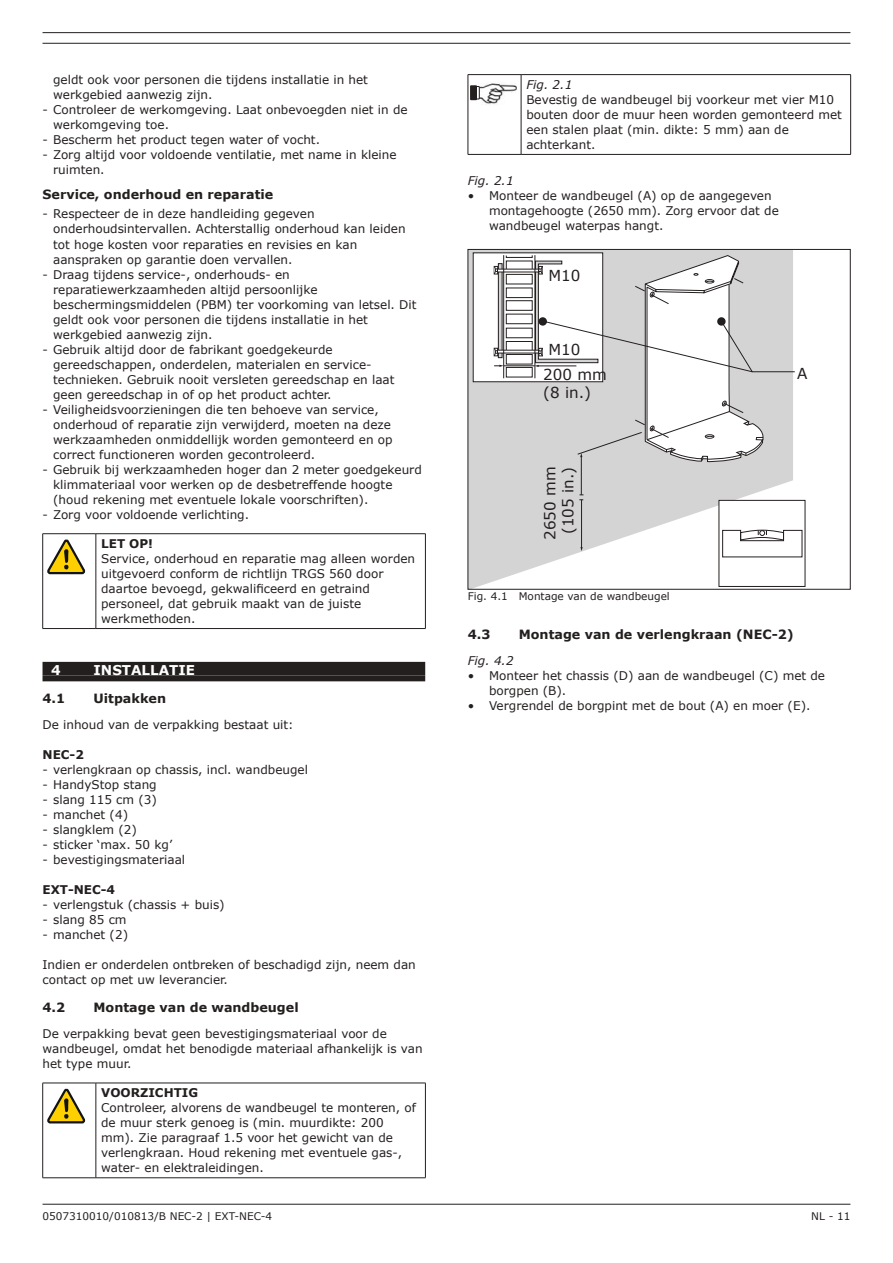
<style>
.page{position:relative;width:893px;height:1263px;background:#fff}
.page>*{position:absolute;margin:0;border:0;box-sizing:border-box;transform-origin:0 0}
.t1{font:15.15px/18.1px "Verdana";color:#241f1f;text-align:center}
.t2{font:700 13.5px "Verdana";color:#fff}
.t3{font:700 12.75px "Verdana";color:#241f1f}
.t4{font:12px/15px "Verdana";color:#241f1f}
.t5{font:700 12px "Verdana";color:#241f1f}
.t6{font:italic 12px "Verdana";color:#241f1f}
.t7{font:10.5px "Verdana";color:#241f1f}
</style>
<div class="page">
<hr style="left:43px;top:32px;width:807px;height:1px;background:#241f1f">
<hr style="left:43px;top:43px;width:807px;height:1px;background:#241f1f">
<hr style="left:43px;top:1204px;width:807px;height:1px;background:#241f1f">
<div style="left:43px;top:662px;width:382px;height:13px;background:#241f1f"></div>
<div style="left:43px;top:675px;width:382px;height:6px;background:#241f1f"></div>
<hr style="left:43px;top:533px;width:53px;height:1px;background:#241f1f">
<hr style="left:42px;top:534px;width:1px;height:94px;background:#241f1f">
<hr style="left:96px;top:533px;width:330px;height:1px;background:#241f1f">
<hr style="left:96px;top:534px;width:1px;height:94px;background:#241f1f">
<hr style="left:425px;top:534px;width:1px;height:94px;background:#241f1f">
<hr style="left:43px;top:628px;width:53px;height:1px;background:#241f1f">
<hr style="left:96px;top:628px;width:330px;height:1px;background:#241f1f">
<svg style="left:47px;top:540px;width:39px;height:35px"></svg>
<hr style="left:43px;top:1083px;width:53px;height:1px;background:#241f1f">
<hr style="left:42px;top:1083px;width:1px;height:94px;background:#241f1f">
<hr style="left:96px;top:1083px;width:330px;height:1px;background:#241f1f">
<hr style="left:96px;top:1083px;width:1px;height:94px;background:#241f1f">
<hr style="left:425px;top:1083px;width:1px;height:94px;background:#241f1f">
<hr style="left:43px;top:1177px;width:53px;height:1px;background:#241f1f">
<hr style="left:96px;top:1177px;width:330px;height:1px;background:#241f1f">
<svg style="left:47px;top:1089px;width:39px;height:35px"></svg>
<hr style="left:468px;top:74px;width:53px;height:1px;background:#241f1f">
<hr style="left:468px;top:75px;width:1px;height:79px;background:#241f1f">
<hr style="left:521px;top:74px;width:330px;height:1px;background:#241f1f">
<hr style="left:521px;top:75px;width:1px;height:79px;background:#241f1f">
<hr style="left:850px;top:75px;width:1px;height:79px;background:#241f1f">
<hr style="left:468px;top:154px;width:53px;height:1px;background:#241f1f">
<hr style="left:521px;top:154px;width:330px;height:1px;background:#241f1f">
<img style="left:476px;top:83px;width:41px;height:22px">
<div style="left:474px;top:86px;width:5px;height:13px;border:1px solid #241f1f"></div>
<div style="left:470px;top:85px;width:7px;height:15px;background:#241f1f"></div>
<svg style="left:470px;top:251px;width:323px;height:336px;fill:#d5d4d5"></svg>
<div style="left:719px;top:500px;width:86px;height:86px;background:#fff"></div>
<div style="left:719px;top:500px;width:86px;height:87px;border:1px solid #241f1f"></div>
<svg style="left:475px;top:254px;width:126px;height:126px"></svg>
<svg style="left:494px;top:266px;width:4px;height:8px"></svg>
<svg style="left:494px;top:348px;width:4px;height:8px"></svg>
<div style="left:498px;top:263px;width:4px;height:95px;border:1px solid #241f1f"></div>
<hr style="left:581px;top:456px;width:1px;height:39px;background:#241f1f">
<svg style="left:494px;top:365px;width:9px;height:2px"></svg>
<hr style="left:504px;top:366px;width:31px;height:1px;background:#241f1f">
<hr style="left:581px;top:500px;width:1px;height:48px;background:#241f1f">
<svg style="left:579px;top:495px;width:4px;height:5px"></svg>
<svg style="left:722px;top:530px;width:80px;height:27px"></svg>
<div style="left:506px;top:367px;width:26px;height:10px;border:1px solid #241f1f"></div>
<div style="left:506px;top:354px;width:26px;height:10px;border:1px solid #241f1f"></div>
<div style="left:506px;top:341px;width:26px;height:10px;border:1px solid #241f1f"></div>
<div style="left:506px;top:328px;width:26px;height:10px;border:1px solid #241f1f"></div>
<div style="left:506px;top:314px;width:26px;height:10px;border:1px solid #241f1f"></div>
<div style="left:506px;top:300px;width:26px;height:10px;border:1px solid #241f1f"></div>
<div style="left:506px;top:288px;width:26px;height:10px;border:1px solid #241f1f"></div>
<div style="left:506px;top:274px;width:26px;height:10px;border:1px solid #241f1f"></div>
<div style="left:506px;top:255px;width:26px;height:3px;border:1px solid #241f1f"></div>
<hr style="left:503px;top:255px;width:1px;height:123px;background:#241f1f">
<svg style="left:535px;top:255px;width:260px;height:207px"></svg>
<p class="t4" style="left:53px;top:72px;width:316px">geldt ook voor personen die tijdens installatie in het werkgebied aanwezig zijn.</p>
<p class="t4" style="left:53px;top:102px;width:356px;text-indent:-11px">- Controleer de werkomgeving. Laat onbevoegden niet in de werkomgeving toe.</p>
<p class="t4" style="left:43px;top:132px;width:279px">- Bescherm het product tegen water of vocht.</p>
<p class="t4" style="left:53px;top:147px;width:345px;text-indent:-11px">- Zorg altijd voor voldoende ventilatie, met name in kleine ruimten.</p>
<p class="t3" style="left:43px;top:186px;width:232px">Service, onderhoud en reparatie</p>
<p class="t4" style="left:53px;top:206px;width:354px;text-indent:-11px">- Respecteer de in deze handleiding gegeven onderhoudsintervallen. Achterstallig onderhoud kan leiden tot hoge kosten voor reparaties en revisies en kan aanspraken op garantie doen vervallen.</p>
<p class="t4" style="left:53px;top:266px;width:365px;text-indent:-11px">- Draag tijdens service-, onderhouds- en reparatiewerkzaamheden altijd persoonlijke beschermingsmiddelen (PBM) ter voorkoming van letsel. Dit geldt ook voor personen die tijdens installatie in het werkgebied aanwezig zijn.</p>
<p class="t4" style="left:53px;top:341px;width:343px;text-indent:-11px">- Gebruik altijd door de fabrikant goedgekeurde gereedschappen, onderdelen, materialen en service&shy;technieken. Gebruik nooit versleten gereedschap en laat geen gereedschap in of op het product achter.</p>
<p class="t4" style="left:53px;top:401px;width:341px;text-indent:-11px">- Veiligheidsvoorzieningen die ten behoeve van service, onderhoud of reparatie zijn verwijderd, moeten na deze werkzaamheden onmiddellijk worden gemonteerd en op correct functioneren worden gecontroleerd.</p>
<p class="t4" style="left:53px;top:461px;width:370px;text-indent:-11px">- Gebruik bij werkzaamheden hoger dan 2 meter goedgekeurd klimmateriaal voor werken op de desbetreffende hoogte (houd rekening met eventuele lokale voorschriften).</p>
<p class="t4" style="left:43px;top:506px;width:208px">- Zorg voor voldoende verlichting.</p>
<p class="t5" style="left:101px;top:535px;width:53px">LET OP!</p>
<p class="t4" style="left:101px;top:551px;width:316px">Service, onderhoud en reparatie mag alleen worden uitgevoerd conform de richtlijn TRGS 560 door daartoe bevoegd, gekwalificeerd en getraind personeel, dat gebruik maakt van de juiste werkmethoden.</p>
<p class="t2" style="left:51px;top:661px;width:11px">4</p>
<p class="t2" style="left:94px;top:661px;width:103px">INSTALLATIE</p>
<p class="t3" style="left:43px;top:690px;width:24px">4.1</p>
<p class="t3" style="left:94px;top:690px;width:74px">Uitpakken</p>
<p class="t4" style="left:43px;top:717px;width:253px">De inhoud van de verpakking bestaat uit:</p>
<p class="t5" style="left:43px;top:746px;width:43px">NEC-2</p>
<p class="t4" style="left:43px;top:762px;width:267px">- verlengkraan op chassis, incl. wandbeugel</p>
<p class="t4" style="left:43px;top:777px;width:116px">- HandyStop stang</p>
<p class="t4" style="left:43px;top:792px;width:116px">- slang 115 cm (3)</p>
<p class="t4" style="left:43px;top:807px;width:87px">- manchet (4)</p>
<p class="t4" style="left:43px;top:822px;width:96px">- slangklem (2)</p>
<p class="t4" style="left:43px;top:837px;width:131px">- sticker ‘max. 50 kg’</p>
<p class="t4" style="left:43px;top:852px;width:144px">- bevestigingsmateriaal</p>
<p class="t5" style="left:43px;top:881px;width:74px">EXT-NEC-4</p>
<p class="t4" style="left:43px;top:897px;width:184px">- verlengstuk (chassis + buis)</p>
<p class="t4" style="left:43px;top:912px;width:86px">- slang 85 cm</p>
<p class="t4" style="left:43px;top:927px;width:87px">- manchet (2)</p>
<p class="t4" style="left:43px;top:957px;width:375px">Indien er onderdelen ontbreken of beschadigd zijn, neem dan contact op met uw leverancier.</p>
<p class="t3" style="left:43px;top:998px;width:24px">4.2</p>
<p class="t3" style="left:94px;top:998px;width:207px">Montage van de wandbeugel</p>
<p class="t4" style="left:43px;top:1026px;width:382px">De verpakking bevat geen bevestigingsmateriaal voor de wandbeugel, omdat het benodigde materiaal afhankelijk is van het type muur.</p>
<p class="t5" style="left:101px;top:1084px;width:99px">VOORZICHTIG</p>
<p class="t4" style="left:101px;top:1100px;width:316px">Controleer, alvorens de wandbeugel te monteren, of de muur sterk genoeg is (min. muurdikte: 200 mm). Zie paragraaf 1.5 voor het gewicht van de verlengkraan. Houd rekening met eventuele gas-, water- en elektraleidingen.</p>
<p class="t6" style="left:526px;top:76px;width:47px">Fig. 2.1</p>
<p class="t4" style="left:526px;top:92px;width:317px">Bevestig de wandbeugel bij voorkeur met vier M10 bouten door de muur heen worden gemonteerd met een stalen plaat (min. dikte: 5 mm) aan de achterkant.</p>
<p class="t6" style="left:468px;top:172px;width:47px">Fig. 2.1</p>
<p class="t4" style="left:489px;top:188px;width:291px;text-indent:-21px">• Monteer de wandbeugel (A) op de aangegeven montagehoogte (2650 mm). Zorg ervoor dat de wandbeugel waterpas hangt.</p>
<p class="t1" style="left:548px;top:266px;width:33px">M10</p>
<p class="t1" style="left:548px;top:340px;width:33px">M10</p>
<p class="t1" style="left:543px;top:365px;width:65px;text-align:left">200 mm (8 in.)</p>
<p class="t1" style="left:541px;top:540px;width:75px;rotate:-90deg">2650 mm (105 in.)</p>
<p class="t7" style="left:468px;top:589px;width:42px">Fig. 4.1</p>
<p class="t7" style="left:519px;top:589px;width:153px">Montage van de wandbeugel</p>
<p class="t1" style="left:797px;top:364px;width:12px">A</p>
<p class="t3" style="left:468px;top:625px;width:24px">4.3</p>
<p class="t3" style="left:519px;top:625px;width:277px">Montage van de verlengkraan (NEC-2)</p>
<p class="t6" style="left:468px;top:652px;width:47px">Fig. 4.2</p>
<p class="t4" style="left:489px;top:668px;width:338px;text-indent:-21px">• Monteer het chassis (D) aan de wandbeugel (C) met de borgpen (B).</p>
<p class="t4" style="left:468px;top:698px;width:344px">• Vergrendel de borgpint met de bout (A) en moer (E).</p>
<p class="t7" style="left:43px;top:1209px;width:231px">0507310010/010813/B NEC-2 | EXT-NEC-4</p>
<p class="t7" style="left:811px;top:1209px;width:41px">NL - 11</p>
</div>
